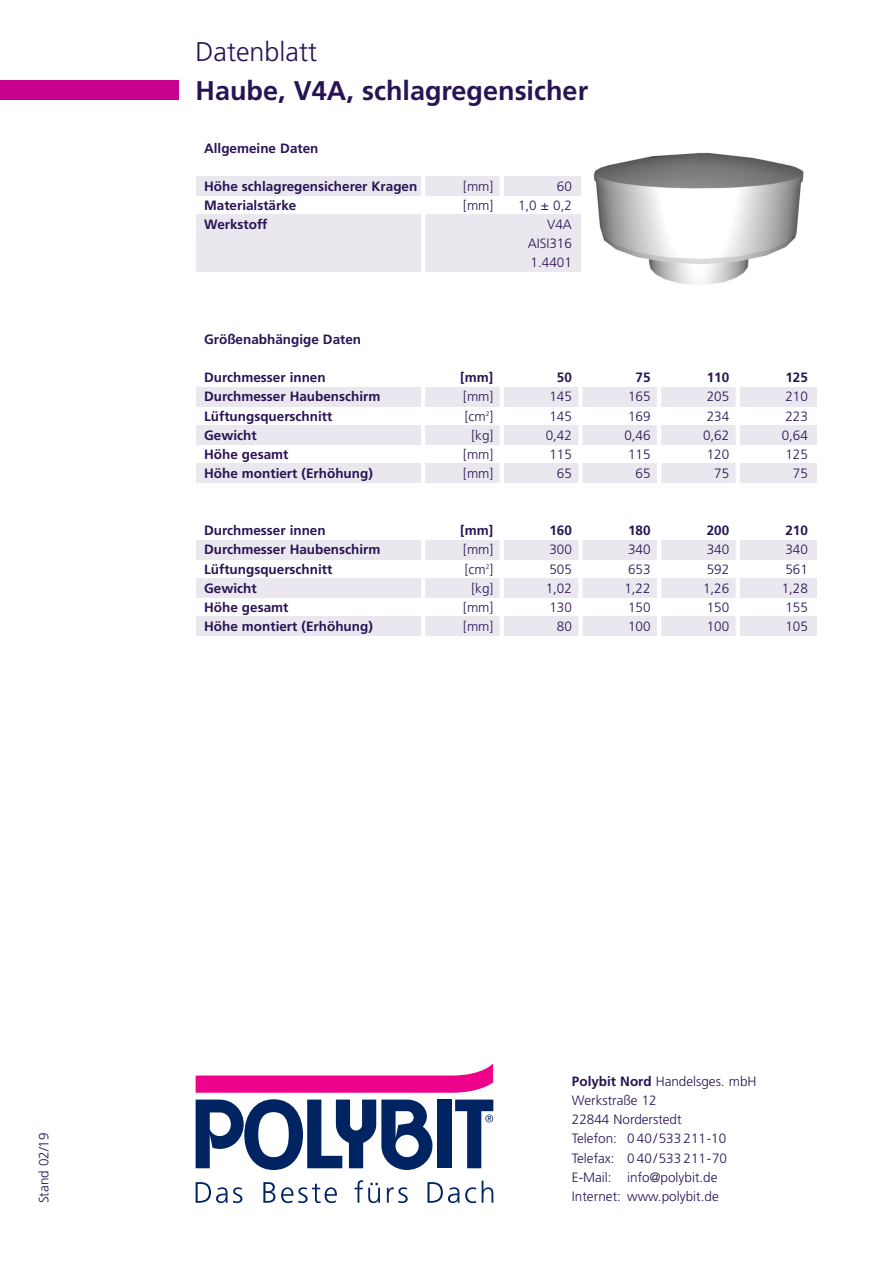
<style>
.page{position:relative;width:893px;height:1263px;background:#fff}
.page>*{position:absolute;margin:0;border:0;box-sizing:border-box;transform-origin:0 0}
.t1{font:700 27px "Frutiger";color:#281355}
.t2{font:300 27px "Frutiger";color:#281355}
.t3{font:300 13.5px/19.2px "Frutiger";color:#281355}
.t4{font:700 13.5px "Frutiger";color:#281355}
.s1{font-weight:700}
</style>
<div class="page">
<div style="left:437px;top:1099px;width:14px;height:69px;background:#002361"></div>
<svg style="left:196px;top:1099px;width:236px;height:71px"></svg>
<svg style="left:196px;top:1063px;width:297px;height:30px"></svg>
<svg style="left:455px;top:1099px;width:38px;height:69px"></svg>
<svg style="left:196px;top:1182px;width:46px;height:21px"></svg>
<svg style="left:263px;top:1182px;width:12px;height:21px"></svg>
<svg style="left:281px;top:1183px;width:56px;height:20px"></svg>
<svg style="left:354px;top:1180px;width:26px;height:23px"></svg>
<svg style="left:387px;top:1187px;width:21px;height:16px"></svg>
<svg style="left:427px;top:1182px;width:49px;height:21px"></svg>
<svg style="left:482px;top:1180px;width:11px;height:23px"></svg>
<div style="left:0;top:81px;width:179px;height:19px;background:#c7008d"></div>
<div style="left:196px;top:387px;width:620px;height:19px;background:#eae7ee"></div>
<div style="left:196px;top:425px;width:620px;height:19px;background:#eae7ee"></div>
<div style="left:196px;top:540px;width:620px;height:19px;background:#eae7ee"></div>
<div style="left:196px;top:578px;width:620px;height:19px;background:#eae7ee"></div>
<div style="left:196px;top:463px;width:620px;height:20px;background:#eae7ee"></div>
<div style="left:196px;top:617px;width:620px;height:19px;background:#eae7ee"></div>
<hr style="left:421px;top:310px;width:4px;height:345px;background:#fff">
<hr style="left:500px;top:310px;width:4px;height:345px;background:#fff">
<div style="left:578px;top:310px;width:5px;height:345px;background:#fff"></div>
<hr style="left:657px;top:310px;width:4px;height:345px;background:#fff">
<hr style="left:736px;top:310px;width:4px;height:345px;background:#fff">
<img style="left:593px;top:152px;width:211px;height:133px">
<div style="left:196px;top:176px;width:384px;height:20px;background:#eae7ee"></div>
<div style="left:196px;top:215px;width:384px;height:57px;background:#eae7ee"></div>
<hr style="left:421px;top:138px;width:4px;height:151px;background:#fff">
<hr style="left:500px;top:138px;width:4px;height:68px;background:#fff">
<h1 class="t2" style="left:196px;top:41px;width:123px">Datenblatt</h1>
<h1 class="t1" style="left:196px;top:79px;width:394px">Haube, V4A, schlagregensicher</h1>
<p class="t4" style="left:204px;top:142px;width:116px">Allgemeine Daten</p>
<p class="t4" style="left:204px;top:181px;width:215px">Höhe schlagregensicherer Kragen</p>
<p class="t3" style="left:463px;top:178px;width:31px">[mm]</p>
<p class="t3" style="left:557px;top:178px;width:17px">60</p>
<p class="t4" style="left:204px;top:200px;width:94px">Materialstärke</p>
<p class="t3" style="left:463px;top:197px;width:31px">[mm]</p>
<p class="t3" style="left:518px;top:197px;width:55px">1,0 ± 0,2</p>
<p class="t4" style="left:204px;top:219px;width:65px">Werkstoff</p>
<p class="t3" style="left:528px;top:216px;width:46px;text-align:justify;text-indent:20px">V4A AISI316<br>1.4401</p>
<p class="t4" style="left:204px;top:334px;width:159px">Größenabhängige Daten</p>
<p class="t4" style="left:204px;top:372px;width:123px">Durchmesser innen</p>
<p class="t4" style="left:460px;top:372px;width:34px">[mm]</p>
<p class="t4" style="left:557px;top:372px;width:17px">50</p>
<p class="t4" style="left:636px;top:372px;width:17px">75</p>
<p class="t4" style="left:707px;top:372px;width:24px">110</p>
<p class="t4" style="left:785px;top:372px;width:24px">125</p>
<p class="t4" style="left:204px;top:391px;width:178px">Durchmesser Haubenschirm</p>
<p class="t3" style="left:463px;top:388px;width:31px">[mm]</p>
<p class="t3" style="left:549px;top:388px;width:24px">145</p>
<p class="t3" style="left:628px;top:388px;width:24px">165</p>
<p class="t3" style="left:707px;top:388px;width:24px">205</p>
<p class="t3" style="left:785px;top:388px;width:24px">210</p>
<p class="t4" style="left:204px;top:410px;width:130px">Lüftungsquerschnitt</p>
<p class="t3" style="left:465px;top:407px;width:30px">[cm<sup>2</sup>]</p>
<p class="t3" style="left:549px;top:407px;width:24px">145</p>
<p class="t3" style="left:628px;top:407px;width:24px">169</p>
<p class="t3" style="left:707px;top:407px;width:24px">234</p>
<p class="t3" style="left:785px;top:407px;width:24px">223</p>
<p class="t4" style="left:204px;top:429px;width:54px">Gewicht</p>
<p class="t3" style="left:471px;top:426px;width:23px">[kg]</p>
<p class="t3" style="left:546px;top:426px;width:28px">0,42</p>
<p class="t3" style="left:624px;top:426px;width:28px">0,46</p>
<p class="t3" style="left:703px;top:426px;width:28px">0,62</p>
<p class="t3" style="left:782px;top:426px;width:28px">0,64</p>
<p class="t4" style="left:204px;top:449px;width:86px">Höhe gesamt</p>
<p class="t3" style="left:463px;top:445px;width:31px">[mm]</p>
<p class="t3" style="left:549px;top:445px;width:24px">115</p>
<p class="t3" style="left:628px;top:445px;width:24px">115</p>
<p class="t3" style="left:707px;top:445px;width:24px">120</p>
<p class="t3" style="left:785px;top:445px;width:24px">125</p>
<p class="t4" style="left:204px;top:468px;width:170px">Höhe montiert (Erhöhung)</p>
<p class="t3" style="left:463px;top:465px;width:31px">[mm]</p>
<p class="t3" style="left:557px;top:465px;width:17px">65</p>
<p class="t3" style="left:636px;top:465px;width:17px">65</p>
<p class="t3" style="left:714px;top:465px;width:17px">75</p>
<p class="t3" style="left:793px;top:465px;width:17px">75</p>
<p class="t4" style="left:204px;top:525px;width:123px">Durchmesser innen</p>
<p class="t4" style="left:460px;top:525px;width:34px">[mm]</p>
<p class="t4" style="left:549px;top:525px;width:24px">160</p>
<p class="t4" style="left:628px;top:525px;width:24px">180</p>
<p class="t4" style="left:707px;top:525px;width:24px">200</p>
<p class="t4" style="left:785px;top:525px;width:24px">210</p>
<p class="t4" style="left:204px;top:544px;width:178px">Durchmesser Haubenschirm</p>
<p class="t3" style="left:463px;top:541px;width:31px">[mm]</p>
<p class="t3" style="left:549px;top:541px;width:24px">300</p>
<p class="t3" style="left:628px;top:541px;width:24px">340</p>
<p class="t3" style="left:707px;top:541px;width:24px">340</p>
<p class="t3" style="left:785px;top:541px;width:24px">340</p>
<p class="t4" style="left:204px;top:563px;width:130px">Lüftungsquerschnitt</p>
<p class="t3" style="left:465px;top:560px;width:30px">[cm<sup>2</sup>]</p>
<p class="t3" style="left:549px;top:560px;width:24px">505</p>
<p class="t3" style="left:628px;top:560px;width:24px">653</p>
<p class="t3" style="left:707px;top:560px;width:24px">592</p>
<p class="t3" style="left:785px;top:560px;width:24px">561</p>
<p class="t4" style="left:204px;top:583px;width:54px">Gewicht</p>
<p class="t3" style="left:471px;top:579px;width:23px">[kg]</p>
<p class="t3" style="left:546px;top:579px;width:28px">1,02</p>
<p class="t3" style="left:624px;top:579px;width:28px">1,22</p>
<p class="t3" style="left:703px;top:579px;width:28px">1,26</p>
<p class="t3" style="left:782px;top:579px;width:28px">1,28</p>
<p class="t4" style="left:204px;top:602px;width:86px">Höhe gesamt</p>
<p class="t3" style="left:463px;top:599px;width:31px">[mm]</p>
<p class="t3" style="left:549px;top:599px;width:24px">130</p>
<p class="t3" style="left:628px;top:599px;width:24px">150</p>
<p class="t3" style="left:707px;top:599px;width:24px">150</p>
<p class="t3" style="left:785px;top:599px;width:24px">155</p>
<p class="t4" style="left:204px;top:621px;width:170px">Höhe montiert (Erhöhung)</p>
<p class="t3" style="left:463px;top:618px;width:31px">[mm]</p>
<p class="t3" style="left:557px;top:618px;width:17px">80</p>
<p class="t3" style="left:628px;top:618px;width:24px">100</p>
<p class="t3" style="left:707px;top:618px;width:24px">100</p>
<p class="t3" style="left:785px;top:618px;width:24px">105</p>
<p class="t3" style="left:35px;top:1203px;width:72px;rotate:-90deg">Stand 02/19</p>
<p class="t3" style="left:572px;top:1073px;width:186px"><span class="s1">Polybit Nord</span> Handelsges. mbH<br>Werkstraße 12<br>22844 Norderstedt<br>Telefon: 0 40/533 211-10<br>Telefax: 0 40/533 211-70<br>E-Mail: info@polybit.de</p>
<p class="t3" style="left:572px;top:1187px;width:148px">Internet: www.polybit.de</p>
</div>
